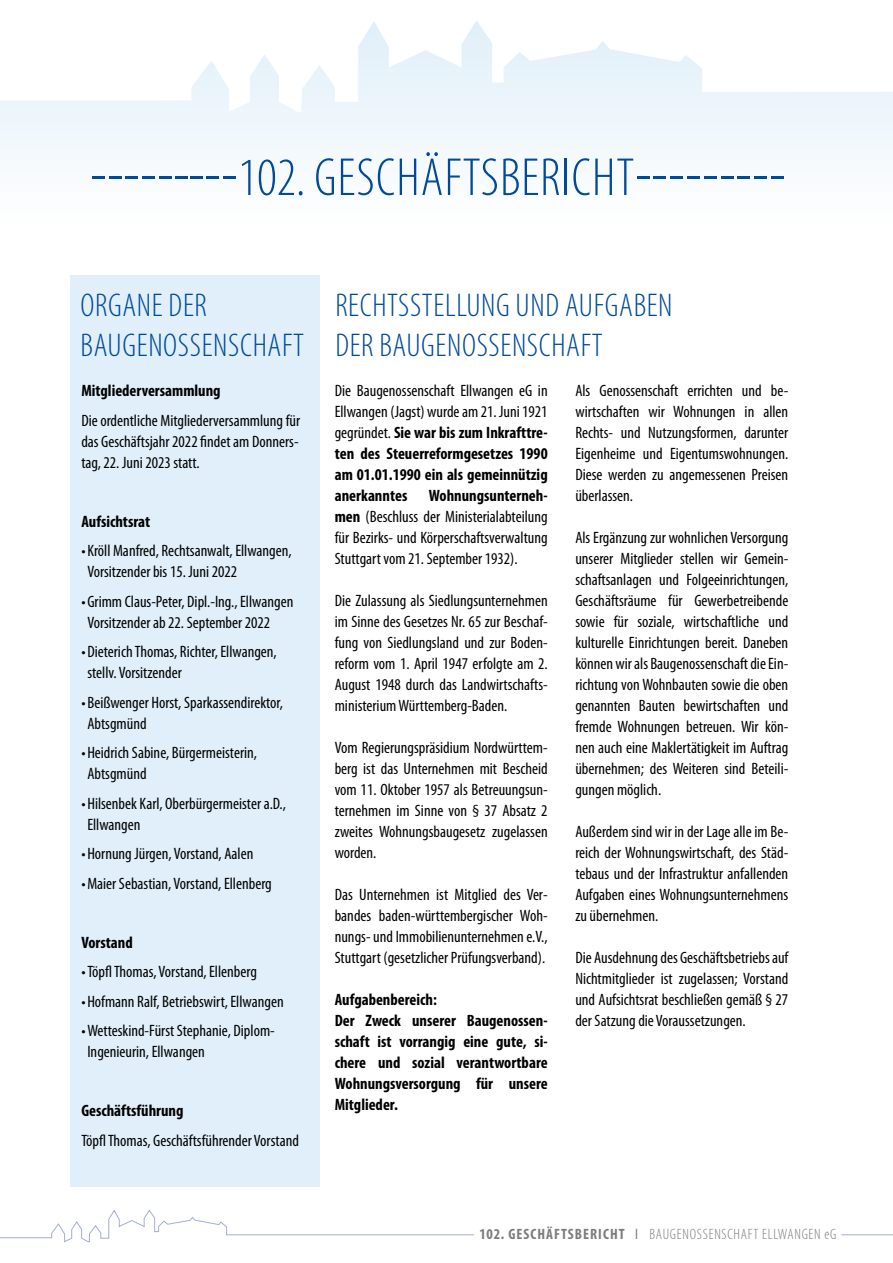
<style>
.page{position:relative;width:893px;height:1263px;background:#fff}
.page>*{position:absolute;margin:0;border:0;box-sizing:border-box;transform-origin:0 0}
.t1{font:300 condensed 54px "Myriad Pro";letter-spacing:.02em;color:#004a99}
.t2{font:300 condensed 33px/39.6px "Myriad Pro";letter-spacing:.02em;color:#004a99}
.t3{font:condensed 16.5px/21px "Myriad Pro";color:#000;text-align:justify}
.t4{font:700 condensed 16.5px/21px "Myriad Pro";color:#000;text-align:justify}
.t5{font:300 condensed 15px "Myriad Pro";letter-spacing:.05em;color:#7b7c7e}
.s1{font-weight:400}
.s2{font-weight:700}
</style>
<div class="page">
<svg style="left:0;top:1209px;width:893px;height:34px"></svg>
<svg style="left:0;top:21px;width:893px;height:255px"></svg>
<div style="left:70px;top:276px;width:249px;height:911px;background:#e0eff9"></div>
<h1 class="t1" style="left:90px;top:145px;width:696px">---------102. GESCHÄFTSBERICHT---------</h1>
<h2 class="t2" style="left:81px;top:286px;width:225px">ORGANE DER<br>BAUGENOSSENSCHAFT</h2>
<p class="t4" style="left:81px;top:380px;width:141px">Mitgliederversammlung</p>
<p class="t3" style="left:81px;top:409px;width:220px">Die ordentliche Mitgliederversammlung für das Geschäftsjahr 2022 findet am Donners&shy;tag, 22. Juni 2023 statt.</p>
<p class="t4" style="left:81px;top:510px;width:70px">Aufsichtsrat</p>
<p class="t3" style="left:87px;top:540px;width:206px;text-indent:-6px">•Kröll Manfred, Rechtsanwalt, Ellwangen,<br>Vorsitzender bis 15. Juni 2022</p>
<p class="t3" style="left:87px;top:590px;width:207px;text-indent:-6px">•Grimm Claus-Peter, Dipl.-Ing., Ellwangen<br>Vorsitzender ab 22. September 2022</p>
<p class="t3" style="left:87px;top:641px;width:191px;text-indent:-6px">•Dieterich Thomas, Richter, Ellwangen, stellv. Vorsitzender</p>
<p class="t3" style="left:87px;top:692px;width:197px;text-indent:-6px">•Beißwenger Horst, Sparkassendirektor,<br>Abtsgmünd</p>
<p class="t3" style="left:87px;top:742px;width:171px;text-indent:-6px">•Heidrich Sabine, Bürgermeisterin,<br>Abtsgmünd</p>
<p class="t3" style="left:87px;top:793px;width:200px;text-indent:-6px">•Hilsenbek Karl, Oberbürgermeister a.D.,<br>Ellwangen</p>
<p class="t3" style="left:81px;top:843px;width:173px">•Hornung Jürgen, Vorstand, Aalen</p>
<p class="t3" style="left:81px;top:873px;width:192px">•Maier Sebastian, Vorstand, Ellenberg</p>
<p class="t4" style="left:81px;top:931px;width:53px">Vorstand</p>
<p class="t3" style="left:81px;top:961px;width:177px">•Töpfl Thomas, Vorstand, Ellenberg</p>
<p class="t3" style="left:81px;top:991px;width:204px">•Hofmann Ralf, Betriebswirt, Ellwangen</p>
<p class="t3" style="left:87px;top:1020px;width:189px;text-indent:-6px">•Wetteskind-Fürst Stephanie, Diplom-<br>Ingenieurin, Ellwangen</p>
<p class="t4" style="left:81px;top:1100px;width:104px">Geschäftsführung</p>
<p class="t3" style="left:81px;top:1130px;width:219px">Töpfl Thomas, Geschäftsführender Vorstand</p>
<h2 class="t2" style="left:335px;top:286px;width:339px">RECHTSSTELLUNG UND AUFGABEN<br>DER BAUGENOSSENSCHAFT</h2>
<p class="t4" style="left:335px;top:380px;width:214px"><span class="s1">Die Baugenossenschaft Ellwangen eG in Ellwangen (Jagst) wurde am 21. Juni 1921 gegründet.</span> Sie war bis zum Inkrafttre&shy;ten des Steuerreformgesetzes 1990 am 01.01.1990 ein als gemeinnützig anerkanntes</p>
<p class="t3" style="left:575px;top:380px;width:214px">Als Genossenschaft errichten und be&shy;wirtschaften wir Wohnungen in allen Rechts- und Nutzungsformen, darunter Eigenheime und Eigentumswohnungen.<br>Diese werden zu angemessenen Preisen überlassen.</p>
<p class="t3" style="left:575px;top:527px;width:214px">Als Ergänzung zur wohnlichen Versorgung unserer Mitglieder stellen wir Gemein&shy;schaftsanlagen und Folgeeinrichtungen, Geschäftsräume für Gewerbetreibende sowie für soziale, wirtschaftliche und kulturelle Einrichtungen bereit. Daneben können wir als Baugenossenschaft die Ein&shy;richtung von Wohnbauten sowie die oben genannten Bauten bewirtschaften und fremde Wohnungen betreuen. Wir kön&shy;nen auch eine Maklertätigkeit im Auftrag übernehmen; des Weiteren sind Beteili&shy;gungen möglich.</p>
<p class="t3" style="left:575px;top:821px;width:214px">Außerdem sind wir in der Lage alle im Be&shy;reich der Wohnungswirtschaft, des Städ&shy;tebaus und der Infrastruktur anfallenden Aufgaben eines Wohnungsunternehmens zu übernehmen.</p>
<p class="t3" style="left:575px;top:947px;width:214px">Die Ausdehnung des Geschäftsbetriebs auf Nichtmitglieder ist zugelassen; Vorstand und Aufsichtsrat beschließen gemäß § 27 der Satzung die Voraussetzungen.</p>
<p class="t3" style="left:335px;top:485px;width:214px;text-indent:94px"><span class="s2">Wohnungsunterneh&shy;men</span> (Beschluss der Ministerialabteilung für Bezirks- und Körperschaftsverwaltung Stuttgart vom 21. September 1932).</p>
<p class="t3" style="left:335px;top:590px;width:214px">Die Zulassung als Siedlungsunternehmen im Sinne des Gesetzes Nr. 65 zur Beschaf&shy;fung von Siedlungsland und zur Boden&shy;reform vom 1. April 1947 erfolgte am 2.<br>August 1948 durch das Landwirtschafts&shy;ministerium Württemberg-Baden.</p>
<p class="t3" style="left:335px;top:737px;width:214px">Vom Regierungspräsidium Nordwürttem&shy;berg ist das Unternehmen mit Bescheid vom 11. Oktober 1957 als Betreuungsun&shy;ternehmen im Sinne von § 37 Absatz 2 zweites Wohnungsbaugesetz zugelassen worden.</p>
<p class="t3" style="left:335px;top:884px;width:214px">Das Unternehmen ist Mitglied des Ver&shy;bandes baden-württembergischer Woh&shy;nungs- und Immobilienunternehmen e.V., Stuttgart (gesetzlicher Prüfungsverband).</p>
<p class="t4" style="left:335px;top:989px;width:214px;text-align:left">Aufgabenbereich:<br>Der Zweck unserer Baugenossen&shy;schaft ist vorrangig eine gute, si&shy;chere und sozial verantwortbare<br>Wohnungsversorgung für unsere<br>Mitglieder.</p>
<p class="t5" style="left:479px;top:1225px;width:359px"><span class="s2">102. GESCHÄFTSBERICHT</span> <span class="s1">I</span> BAUGENOSSENSCHAFT ELLWANGEN eG</p>
</div>
